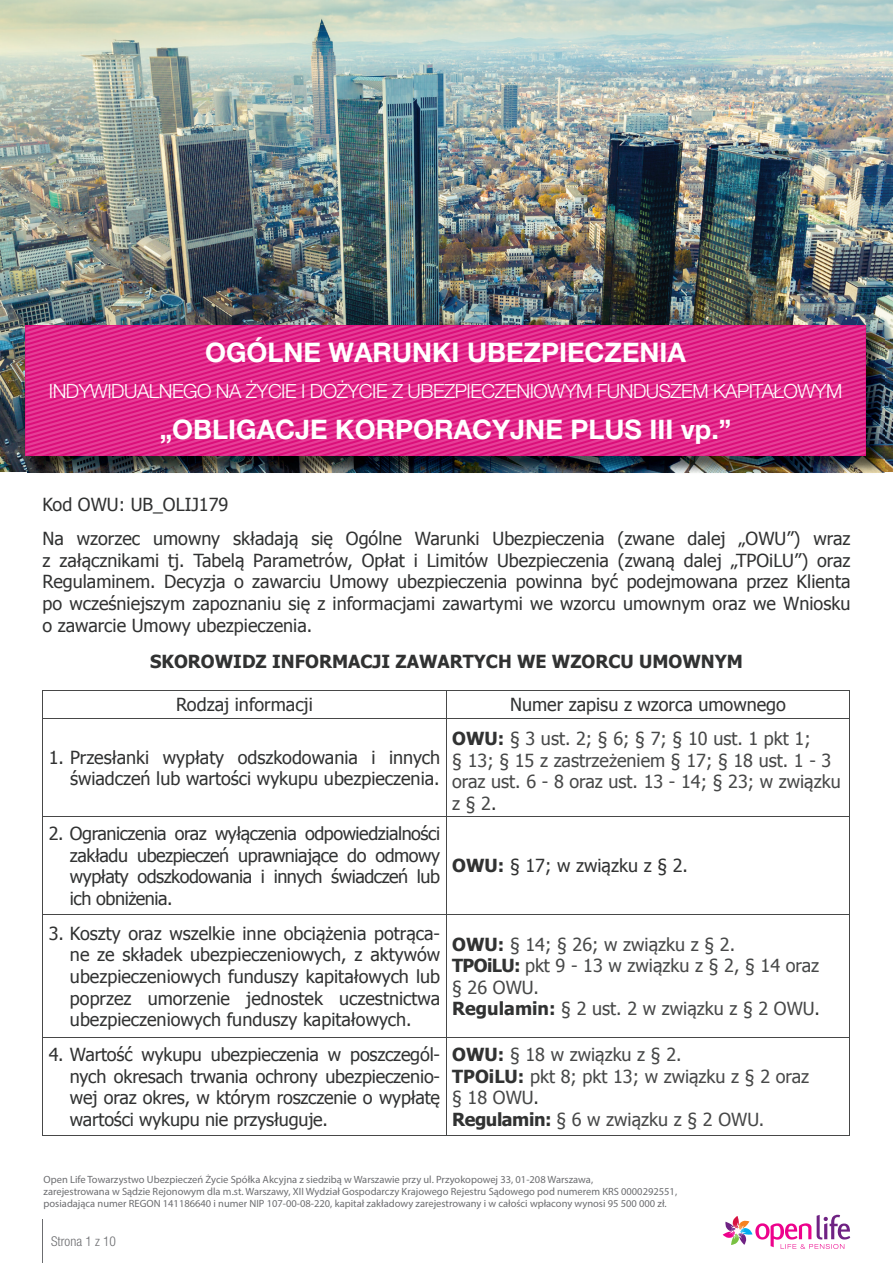
<style>
.page{position:relative;width:893px;height:1263px;background:#fff}
.page>*{position:absolute;margin:0;border:0;box-sizing:border-box;transform-origin:0 0}
.t1{font:700 27px "Helvetica Neue LT Pro";color:#fff}
.t2{font:300 19.5px "Helvetica Neue LT Pro";letter-spacing:-.025em;color:#fff}
.t3{font:18px/21.6px "Tahoma";color:#313232;text-align:justify}
.t4{font:18px/21.6px "Tahoma";color:#474848}
.t5{font:700 18px "Tahoma";color:#313232}
.t6{font:300 condensed 13.5px "Helvetica Neue LT Pro";color:#6c6d70}
.t7{font:10.5px/12px "Myriad Pro";color:#6c6d70}
.s1{font-weight:700;color:#313232}
.s2{color:#313232}
.s3{font-weight:700}
</style>
<div class="page">
<hr style="left:42px;top:1219px;width:1px;height:44px;background:#6c6d70">
<svg style="left:723px;top:1215px;width:127px;height:34px"></svg>
<img style="left:0;top:0;width:893px;height:472px">
<hr style="left:43px;top:691px;width:403px;height:1px;background:#474848">
<hr style="left:446px;top:691px;width:404px;height:1px;background:#474848">
<svg style="left:446px;top:692px;width:1px;height:27px"></svg>
<svg style="left:849px;top:692px;width:1px;height:27px"></svg>
<hr style="left:43px;top:719px;width:403px;height:1px;background:#474848">
<hr style="left:43px;top:719px;width:1px;height:97px;background:#474848">
<hr style="left:446px;top:719px;width:404px;height:1px;background:#474848">
<hr style="left:446px;top:719px;width:1px;height:97px;background:#474848">
<hr style="left:849px;top:719px;width:1px;height:97px;background:#474848">
<hr style="left:43px;top:816px;width:403px;height:1px;background:#474848">
<hr style="left:43px;top:817px;width:1px;height:97px;background:#474848">
<hr style="left:446px;top:816px;width:404px;height:1px;background:#474848">
<hr style="left:446px;top:817px;width:1px;height:97px;background:#474848">
<hr style="left:849px;top:817px;width:1px;height:97px;background:#474848">
<hr style="left:43px;top:914px;width:403px;height:1px;background:#474848">
<hr style="left:43px;top:915px;width:1px;height:123px;background:#474848">
<hr style="left:446px;top:914px;width:404px;height:1px;background:#474848">
<hr style="left:446px;top:915px;width:1px;height:123px;background:#474848">
<hr style="left:849px;top:915px;width:1px;height:123px;background:#474848">
<hr style="left:43px;top:1038px;width:403px;height:1px;background:#474848">
<hr style="left:43px;top:1038px;width:1px;height:97px;background:#474848">
<hr style="left:446px;top:1038px;width:404px;height:1px;background:#474848">
<hr style="left:446px;top:1038px;width:1px;height:97px;background:#474848">
<hr style="left:849px;top:1038px;width:1px;height:97px;background:#474848">
<hr style="left:43px;top:1135px;width:403px;height:1px;background:#474848">
<hr style="left:446px;top:1135px;width:404px;height:1px;background:#474848">
<img style="left:28px;top:328px;width:856px;height:145px">
<svg style="left:33px;top:438px;width:185px;height:18px;background:#e02789"></svg>
<svg style="left:295px;top:326px;width:455px;height:130px;background:#e02789"></svg>
<svg style="left:26px;top:326px;width:385px;height:112px;background:#e02789"></svg>
<svg style="left:480px;top:344px;width:386px;height:112px;background:#e02789"></svg>
<h1 class="t1" style="left:205px;top:335px;width:482px">OGÓLNE WARUNKI UBEZPIECZENIA</h1>
<p class="t2" style="left:49px;top:379px;width:795px">INDYWIDUALNEGO NA ŻYCIE I DOŻYCIE Z UBEZPIECZENIOWYM FUNDUSZEM KAPITAŁOWYM</p>
<h1 class="t1" style="left:160px;top:413px;width:573px">„OBLIGACJE KORPORACYJNE PLUS III vp.”</h1>
<p class="t3" style="left:42px;top:493px;width:187px">Kod OWU: UB_OLIJ179</p>
<p class="t3" style="left:43px;top:527px;width:809px">Na wzorzec umowny składają się Ogólne Warunki Ubezpieczenia (zwane dalej „OWU”) wraz z załącznikami tj. Tabelą Parametrów, Opłat i Limitów Ubezpieczenia (zwaną dalej „TPOiLU”) oraz Regulaminem. Decyzja o zawarciu Umowy ubezpieczenia powinna być podejmowana przez Klienta po wcześniejszym zapoznaniu się z informacjami zawartymi we wzorcu umownym oraz we Wniosku o zawarcie Umowy ubezpieczenia.</p>
<p class="t5" style="left:150px;top:649px;width:594px">SKOROWIDZ INFORMACJI ZAWARTYCH WE WZORCU UMOWNYM</p>
<p class="t3" style="left:176px;top:692px;width:138px">Rodzaj informacji</p>
<p class="t3" style="left:510px;top:692px;width:277px">Numer zapisu z wzorca umownego</p>
<p class="t3" style="left:49px;top:746px;width:393px;text-align:right">1. Przesłanki wypłaty odszkodowania i innych świadczeń lub wartości wykupu ubezpieczenia.</p>
<p class="t4" style="left:452px;top:727px;width:390px"><span class="s1">OWU:</span> § 3 ust. 2; § 6; § 7; § 10 ust. 1 pkt 1;<br>§ 13; § 15 z zastrzeżeniem § 17; § 18 ust. 1 - 3 oraz ust. 6 - 8 oraz ust. 13 - 14; § 23; w związku z § 2<span class="s2">.</span></p>
<p class="t3" style="left:70px;top:822px;width:372px;text-indent:-21px">2. Ograniczenia oraz wyłączenia odpowiedzialności zakładu ubezpieczeń uprawniające do odmowy wypłaty odszkodowania i innych świadczeń lub ich obniżenia.</p>
<p class="t3" style="left:452px;top:854px;width:237px"><span class="s3">OWU:</span> § 17; w związku z § 2.</p>
<p class="t3" style="left:70px;top:922px;width:372px;text-indent:-21px">3. Koszty oraz wszelkie inne obciążenia potrąca&shy;ne ze składek ubezpieczeniowych, z aktywów ubezpieczeniowych funduszy kapitałowych lub poprzez umorzenie jednostek uczestnictwa ubezpieczeniowych funduszy kapitałowych.</p>
<p class="t4" style="left:452px;top:932px;width:369px"><span class="s1">OWU:</span> § 14; § 26; w związku z § 2.<br><span class="s1">TPOiLU:</span> pkt 9 - 13 w związku z § 2, § 14 oraz § 26 OWU.<br><span class="s1">Regulamin:</span> § 2 ust. 2 w związku z § 2 OWU<span class="s2">.</span></p>
<p class="t3" style="left:70px;top:1043px;width:372px;text-indent:-21px">4. Wartość wykupu ubezpieczenia w poszczegól&shy;nych okresach trwania ochrony ubezpieczenio&shy;wej oraz okres, w którym roszczenie o wypłatę wartości wykupu nie przysługuje.</p>
<p class="t4" style="left:452px;top:1043px;width:358px"><span class="s1">OWU:</span> § 18 w związku z § 2.<br><span class="s1">TPOiLU:</span> pkt 8; pkt 13; w związku z § 2 oraz § 18 OWU<span class="s2">.<br></span><span class="s1">Regulamin:</span> § 6 w związku z § 2 OWU.</p>
<p class="t7" style="left:44px;top:1173px;width:635px">Open Life Towarzystwo Ubezpieczeń Życie Spółka Akcyjna z siedzibą w Warszawie przy ul. Przyokopowej 33, 01-208 Warszawa,<br>zarejestrowana w Sądzie Rejonowym dla m.st. Warszawy, XII Wydział Gospodarczy Krajowego Rejestru Sądowego pod numerem KRS 0000292551, posiadająca numer REGON 141186640 i numer NIP 107-00-08-220, kapitał zakładowy zarejestrowany i w całości wpłacony wynosi 95 500 000 zł.</p>
<p class="t6" style="left:51px;top:1233px;width:66px">Strona 1 z 10</p>
</div>
